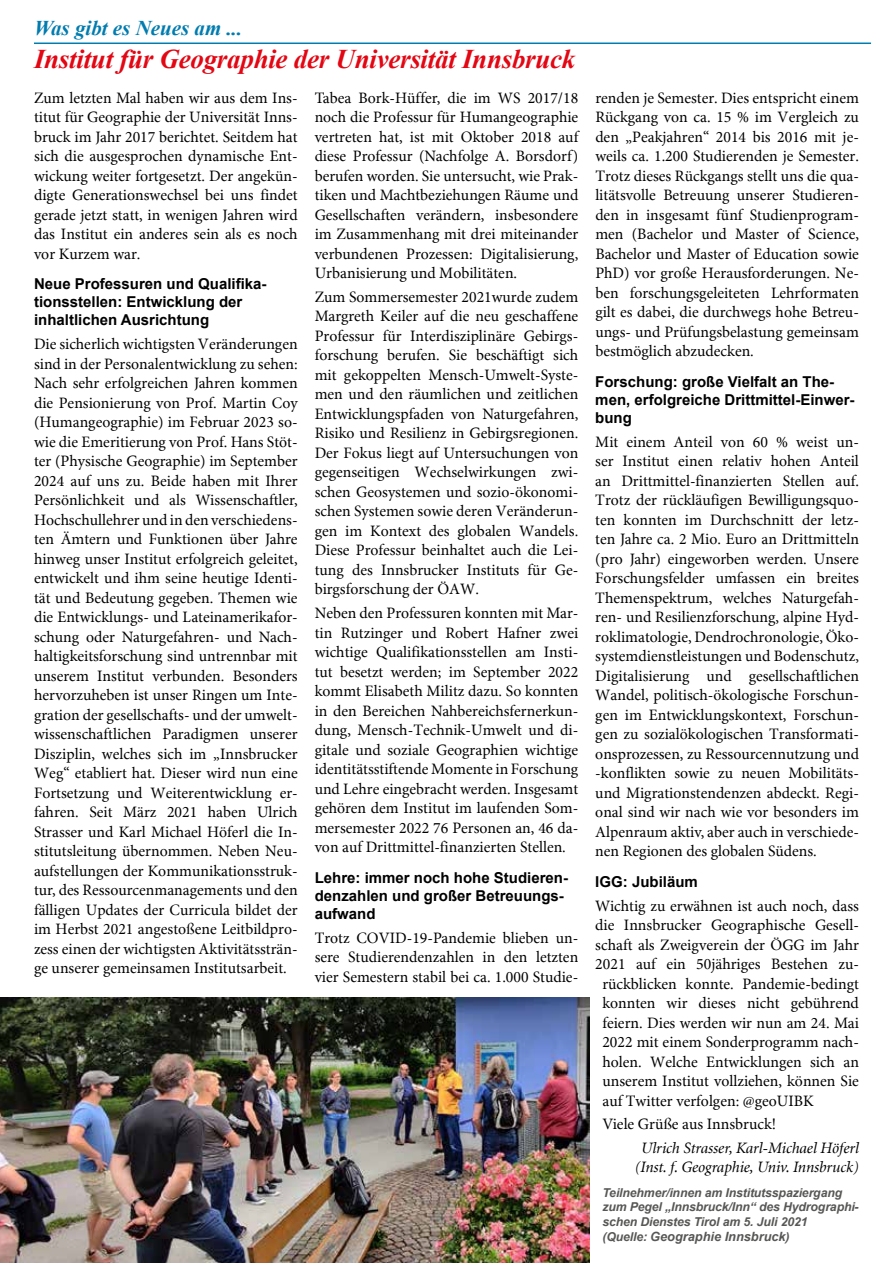
<style>
.page{position:relative;width:893px;height:1263px;background:#fff}
.page>*{position:absolute;margin:0;border:0;box-sizing:border-box;transform-origin:0 0}
.t1{font:italic 700 27px "Times New Roman";letter-spacing:-.01em;color:#e30613}
.t2{font:italic 700 21px "Times New Roman";color:#007cb0}
.t3{font:15.75px/19.5px "Minion";color:#000;text-align:justify}
.t4{font:italic 15.75px/19px "Minion";letter-spacing:-.005em;color:#000;text-align:center}
.t5{font:700 15px/18px "Arial";color:#000}
.t6{font:italic 700 12.75px "Arial";color:#575756}
.t7{font:italic 700 12.3px/14.4px "Arial";letter-spacing:-.01em;color:#575756}
.s1{font-size:12.3px}
</style>
<div class="page">
<hr style="left:34px;top:43px;width:837px;height:1px;background:#007cb0">
<img style="left:0;top:997px;width:590px;height:266px">
<h2 class="t2" style="left:34px;top:14px;width:210px">Was gibt es Neues am ...</h2>
<h1 class="t1" style="left:34px;top:40px;width:543px">Institut für Geographie der Universität Innsbruck</h1>
<p class="t3" style="left:34px;top:88px;width:265px">Zum letzten Mal haben wir aus dem Ins&shy;titut für Geographie der Universität Inns&shy;bruck im Jahr 2017 berichtet. Seitdem hat sich die ausgesprochen dynamische Ent&shy;wickung weiter fortgesetzt. Der angekün&shy;digte Generationswechsel bei uns findet gerade jetzt statt, in wenigen Jahren wird das Institut ein anderes sein als es noch vor Kurzem war.</p>
<p class="t5" style="left:34px;top:275px;width:234px">Neue Professuren und Qualifika&shy;tionsstellen: Entwicklung der inhaltlichen Ausrichtung</p>
<p class="t3" style="left:34px;top:334px;width:265px">Die sicherlich wichtigsten Veränderungen sind in der Personalentwicklung zu sehen:<br>Nach sehr erfolgreichen Jahren kommen die Pensionierung von Prof. Martin Coy (Humangeographie) im Februar 2023 so&shy;wie die Emeritierung von Prof. Hans Stöt&shy;ter (Physische Geographie) im September 2024 auf uns zu. Beide haben mit Ihrer Persönlichkeit und als Wissenschaftler, Hochschullehrer und in den verschiedens&shy;ten Ämtern und Funktionen über Jahre hinweg unser Institut erfolgreich geleitet, entwickelt und ihm seine heutige Identi&shy;tät und Bedeutung gegeben. Themen wie die Entwicklungs- und Lateinamerikafor&shy;schung oder Naturgefahren- und Nach&shy;haltigkeitsforschung sind untrennbar mit unserem Institut verbunden. Besonders hervorzuheben ist unser Ringen um Inte&shy;gration der gesellschafts- und der umwelt&shy;wissenschaftlichen Paradigmen unserer Disziplin, welches sich im „Innsbrucker Weg“ etabliert hat. Dieser wird nun eine Fortsetzung und Weiterentwicklung er&shy;fahren. Seit März 2021 haben Ulrich Strasser und Karl Michael Höferl die In&shy;stitutsleitung übernommen. Neben Neu&shy;aufstellungen der Kommunikationsstruk&shy;tur, des Ressourcenmanagements und den fälligen Updates der Curricula bildet der im Herbst 2021 angestoßene Leitbildpro&shy;zess einen der wichtigsten Aktivitätssträn&shy;ge unserer gemeinsamen Institutsarbeit.</p>
<p class="t3" style="left:315px;top:88px;width:265px">Tabea Bork-Hüffer, die im WS 2017/18 noch die Professur für Humangeographie vertreten hat, ist mit Oktober 2018 auf diese Professur (Nachfolge A. Borsdorf) berufen worden. Sie untersucht, wie Prak&shy;tiken und Machtbeziehungen Räume und Gesellschaften verändern, insbesondere im Zusammenhang mit drei miteinander verbundenen Prozessen: Digitalisierung, Urbanisierung und Mobilitäten.</p>
<p class="t3" style="left:315px;top:287px;width:265px">Zum Sommersemester 2021wurde zudem Margreth Keiler auf die neu geschaffene Professur für Interdisziplinäre Gebirgs&shy;forschung berufen. Sie beschäftigt sich mit gekoppelten Mensch-Umwelt-Syste&shy;men und den räumlichen und zeitlichen Entwicklungspfaden von Naturgefahren, Risiko und Resilienz in Gebirgsregionen.<br>Der Fokus liegt auf Untersuchungen von gegenseitigen Wechselwirkungen zwi&shy;schen Geosystemen und sozio-ökonomi&shy;schen Systemen sowie deren Veränderun&shy;gen im Kontext des globalen Wandels.<br>Diese Professur beinhaltet auch die Lei&shy;tung des Innsbrucker Instituts für Ge&shy;birgsforschung der ÖAW.</p>
<p class="t3" style="left:315px;top:603px;width:265px">Neben den Professuren konnten mit Mar&shy;tin Rutzinger und Robert Hafner zwei wichtige Qualifikationsstellen am Insti&shy;tut besetzt werden; im September 2022 kommt Elisabeth Militz dazu. So konnten in den Bereichen Nahbereichsfernerkun&shy;dung, Mensch-Technik-Umwelt und di&shy;gitale und soziale Geographien wichtige identitätsstiftende Momente in Forschung und Lehre eingebracht werden. Insgesamt gehören dem Institut im laufenden Som&shy;mersemester 2022 76 Personen an, 46 da&shy;von auf Drittmittel-finanzierten Stellen.</p>
<p class="t5" style="left:315px;top:869px;width:255px">Lehre: immer noch hohe Studieren&shy;denzahlen und großer Betreuungs&shy;aufwand</p>
<p class="t3" style="left:315px;top:928px;width:265px">Trotz COVID-19-Pandemie blieben un&shy;sere Studierendenzahlen in den letzten vier Semestern stabil bei ca. 1.000 Studie-</p>
<p class="t3" style="left:595px;top:88px;width:265px">renden je Semester. Dies entspricht einem Rückgang von ca. 15 % im Vergleich zu den „Peakjahren“ 2014 bis 2016 mit je&shy;weils ca. 1.200 Studierenden je Semester.<br>Trotz dieses Rückgangs stellt uns die qua&shy;litätsvolle Betreuung unserer Studieren&shy;den in insgesamt fünf Studienprogram&shy;men (Bachelor und Master of Science, Bachelor und Master of Education sowie PhD) vor große Herausforderungen. Ne&shy;ben forschungsgeleiteten Lehrformaten gilt es dabei, die durchwegs hohe Betreu&shy;ungs- und Prüfungsbelastung gemeinsam bestmöglich abzudecken.</p>
<p class="t5" style="left:595px;top:373px;width:261px">Forschung: große Vielfalt an The&shy;men, erfolgreiche Drittmittel-Einwer&shy;bung</p>
<p class="t3" style="left:595px;top:432px;width:265px">Mit einem Anteil von 60 % weist un&shy;ser Institut einen relativ hohen Anteil an Drittmittel-finanzierten Stellen auf.<br>Trotz der rückläufigen Bewilligungsquo&shy;ten konnten im Durchschnitt der letz&shy;ten Jahre ca. 2 Mio. Euro an Drittmitteln (pro Jahr) eingeworben werden. Unsere Forschungsfelder umfassen ein breites Themenspektrum, welches Naturgefah&shy;ren- und Resilienzforschung, alpine Hyd&shy;roklimatologie, Dendrochronologie, Öko&shy;systemdienstleistungen und Bodenschutz, Digitalisierung und gesellschaftlichen Wandel, politisch-ökologische Forschun&shy;gen im Entwicklungskontext, Forschun&shy;gen zu sozialökologischen Transformati&shy;onsprozessen, zu Ressourcennutzung und -konflikten sowie zu neuen Mobilitäts&shy;und Migrationstendenzen abdeckt. Regi&shy;onal sind wir nach wie vor besonders im Alpenraum aktiv, aber auch in verschiede&shy;nen Regionen des globalen Südens.</p>
<p class="t5" style="left:595px;top:873px;width:104px">IGG: Jubiläum</p>
<p class="t3" style="left:595px;top:896px;width:265px">Wichtig zu erwähnen ist auch noch, dass</p>
<p class="t3" style="left:595px;top:915px;width:265px">die Innsbrucker Geographische Gesell-</p>
<p class="t3" style="left:595px;top:935px;width:265px">schaft als Zweigverein der ÖGG im Jahr</p>
<p class="t3" style="left:595px;top:954px;width:265px">2021 auf ein 50jähriges Bestehen zu-</p>
<p class="t3" style="left:602px;top:974px;width:258px">rückblicken konnte. Pandemie-bedingt</p>
<p class="t3" style="left:602px;top:993px;width:258px">konnten wir dieses nicht gebührend</p>
<p class="t3" style="left:602px;top:1013px;width:258px">feiern. Dies werden wir nun am 24. Mai</p>
<p class="t3" style="left:602px;top:1032px;width:258px">2022 mit einem Sonderprogramm nach-</p>
<p class="t3" style="left:602px;top:1052px;width:258px">holen. Welche Entwicklungen sich an</p>
<p class="t3" style="left:602px;top:1071px;width:258px">unserem Institut vollziehen, können Sie</p>
<p class="t3" style="left:602px;top:1091px;width:213px">auf Twitter verfolgen: @geoUIBK</p>
<p class="t3" style="left:602px;top:1114px;width:175px">Viele Grüße aus Innsbruck!</p>
<p class="t4" style="left:635px;top:1139px;width:226px">Ulrich Strasser, Karl-Michael Höferl (Inst. f. Geographie, Univ. Innsbruck)</p>
<p class="t7" style="left:602px;top:1185px;width:258px">Teilnehmer/innen am Institutsspaziergang zum Pegel „Innsbruck/Inn“ des Hydrographi&shy;schen Dienstes Tirol am 5. Juli 2021</p>
<p class="t6" style="left:602px;top:1227px;width:189px"><span class="s1">(Quelle:</span> Geographie Innsbruck<span class="s1">)</span></p>
</div>
